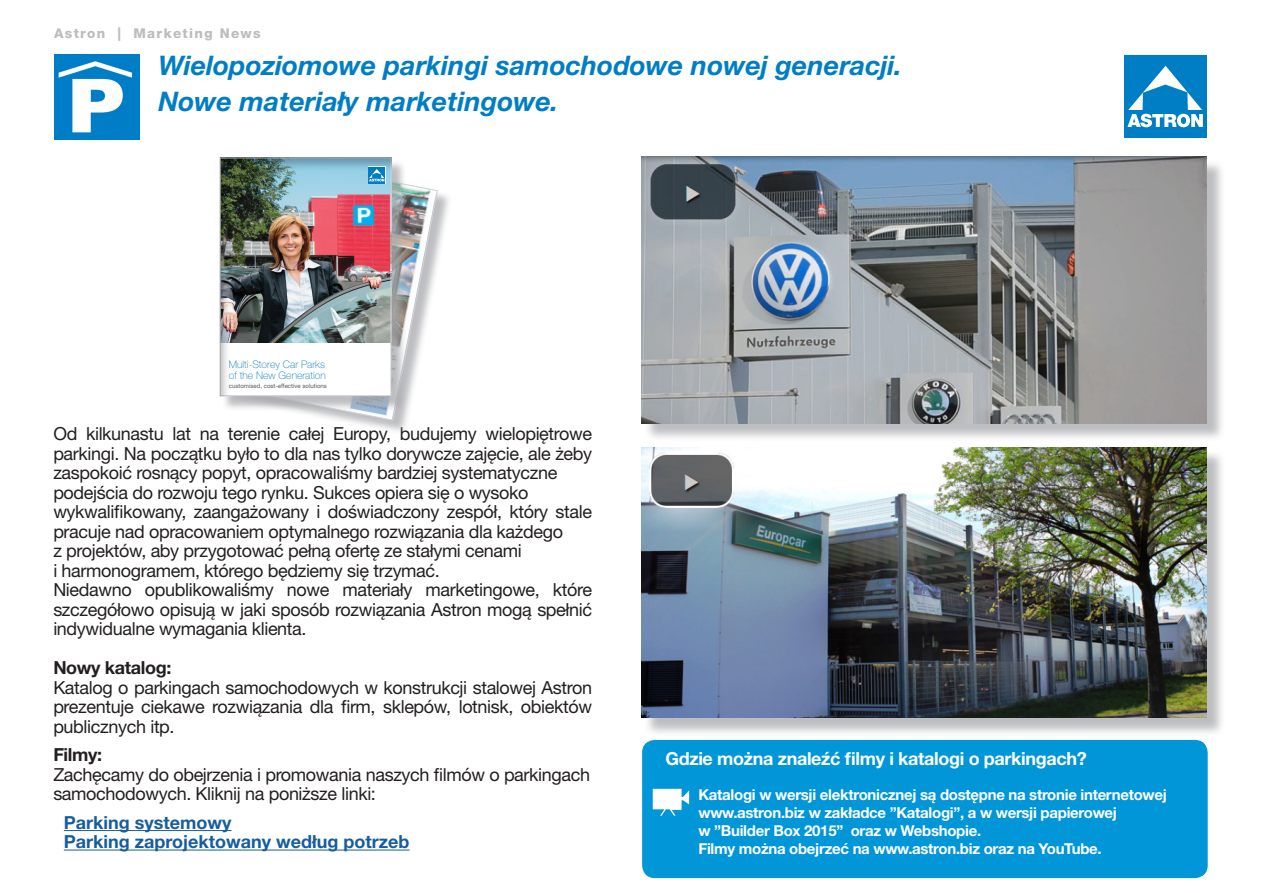
<style>
.page{position:relative;width:1263px;height:893px;background:#fff}
.page>*{position:absolute;margin:0;border:0;box-sizing:border-box;transform-origin:0 0}
.t1{font:italic 700 27px "Helvetica Neue";color:#007ec5}
.Notis_bröd_in{font:18px/19.5px "Helvetica Neue LT Pro";letter-spacing:-.02em;color:#231f20;text-align:justify}
.t2{font:700 18px "Helvetica Neue";color:#175d9e}
.Bild{font:700 18px "Helvetica Neue LT Pro";letter-spacing:-.02em;color:#fff}
.Notis_bröd_in-2{font:700 18px "Helvetica Neue LT Pro";letter-spacing:-.02em;color:#231f20}
.Bullets2{font:700 15px "Helvetica Neue LT Pro";letter-spacing:-.02em;color:#fff}
.t3{font:800 13.5px "Helvetica Neue LT Pro";letter-spacing:.1em;color:#bcbdc0}
.t4{font:100 10.35px/10.9px "Helvetica Neue";color:#0077b6}
.t5{font:6.15px "Helvetica Neue";color:#57585a}
.s1{color:#fff}
</style>
<div class="page">
<hr style="left:64px;top:830px;width:167px;height:1px;background:#175d9e">
<hr style="left:64px;top:850px;width:345px;height:1px;background:#175d9e">
<div style="left:642px;top:740px;width:566px;height:138px;background:#0196d7;border-radius:13px"></div>
<svg style="left:653px;top:789px;width:36px;height:27px"></svg>
<img style="left:54px;top:54px;width:85px;height:85px">
<div style="left:644px;top:450px;width:581px;height:287px;background:#a8a9ad;opacity:.75"></div>
<img style="left:642px;top:447px;width:565px;height:271px">
<div style="left:644px;top:159px;width:581px;height:283px;background:#a8a9ad;opacity:.75"></div>
<img style="left:642px;top:157px;width:565px;height:266px">
<div style="left:227px;top:160px;width:225px;height:275px;background:#a8a9ad;opacity:.75"></div>
<svg style="left:227px;top:160px;width:211px;height:261px"></svg>
<div style="left:222px;top:159px;width:185px;height:253px;background:#a8a9ad;opacity:.75"></div>
<div style="left:211px;top:148px;width:190px;height:256px;background:#a8a9ad;opacity:.75"></div>
<div style="left:1123px;top:54px;width:85px;height:85px;background:#007ec5"></div>
<svg style="left:1127px;top:66px;width:76px;height:61px"></svg>
<p class="t3" style="left:54px;top:25px;width:208px">Astron | Marketing News</p>
<p class="t1" style="left:158px;top:49px;width:745px">Wielopoziomowe parkingi samochodowe nowej generacji.</p>
<p class="t1" style="left:158px;top:85px;width:402px">Nowe materiały marketingowe.</p>
<p class="t4" style="left:229px;top:359px;width:99px">Multi-Storey Car Parks of the New Generation</p>
<p class="t5" style="left:229px;top:382px;width:100px">customised, cost-effective solutions</p>
<p class="Notis_bröd_in" style="left:53px;top:424px;width:540px">Od kilkunastu lat na terenie całej Europy, budujemy wielopiętrowe parkingi. Na początku było to dla nas tylko dorywcze zajęcie, ale żeby zaspokoić rosnący popyt, opracowaliśmy bardziej systematyczne</p>
<p class="Notis_bröd_in" style="left:53px;top:482px;width:477px">podejścia do rozwoju tego rynku. Sukces opiera się o wysoko</p>
<p class="Notis_bröd_in" style="left:53px;top:502px;width:540px">wykwalifikowany, zaangażowany i doświadczony zespół, który stale pracuje nad opracowaniem optymalnego rozwiązania dla każdego</p>
<p class="Notis_bröd_in" style="left:53px;top:541px;width:470px">z projektów, aby przygotować pełną ofertę ze stałymi cenami</p>
<p class="Notis_bröd_in" style="left:53px;top:560px;width:388px">i harmonogramem, którego będziemy się trzymać.</p>
<p class="Notis_bröd_in" style="left:53px;top:580px;width:540px">Niedawno opublikowaliśmy nowe materiały marketingowe, które szczegółowo opisują w jaki sposób rozwiązania Astron mogą spełnić indywidualne wymagania klienta.</p>
<p class="Notis_bröd_in-2" style="left:53px;top:656px;width:119px">Nowy katalog:</p>
<p class="Notis_bröd_in" style="left:53px;top:677px;width:540px">Katalog o parkingach samochodowych w konstrukcji stalowej Astron prezentuje ciekawe rozwiązania dla firm, sklepów, lotnisk, obiektów publicznych itp.</p>
<p class="Notis_bröd_in-2" style="left:53px;top:743px;width:50px">Filmy:</p>
<p class="Notis_bröd_in" style="left:53px;top:764px;width:538px">Zachęcamy do obejrzenia i promowania naszych filmów o parkingach</p>
<p class="Notis_bröd_in" style="left:53px;top:784px;width:324px">samochodowych. Kliknij na poniższe linki:</p>
<p class="t2" style="left:53px;top:811px;width:180px"><span class="s1">•</span>Parking systemowy</p>
<p class="t2" style="left:53px;top:831px;width:358px"><span class="s1">•</span>Parking zaprojektowany według potrzeb</p>
<p class="Bild" style="left:665px;top:748px;width:423px">Gdzie można znaleźć filmy i katalogi o parkingach?</p>
<p class="Bullets2" style="left:698px;top:785px;width:470px">Katalogi w wersji elektronicznej są dostępne na stronie internetowej</p>
<p class="Bullets2" style="left:698px;top:803px;width:420px">www.astron.biz w zakładce ”Katalogi”, a w wersji papierowej</p>
<p class="Bullets2" style="left:698px;top:821px;width:284px">w ”Builder Box 2015” oraz w Webshopie.</p>
<p class="Bullets2" style="left:698px;top:839px;width:405px">Filmy można obejrzeć na www.astron.biz oraz na YouTube.</p>
</div>
